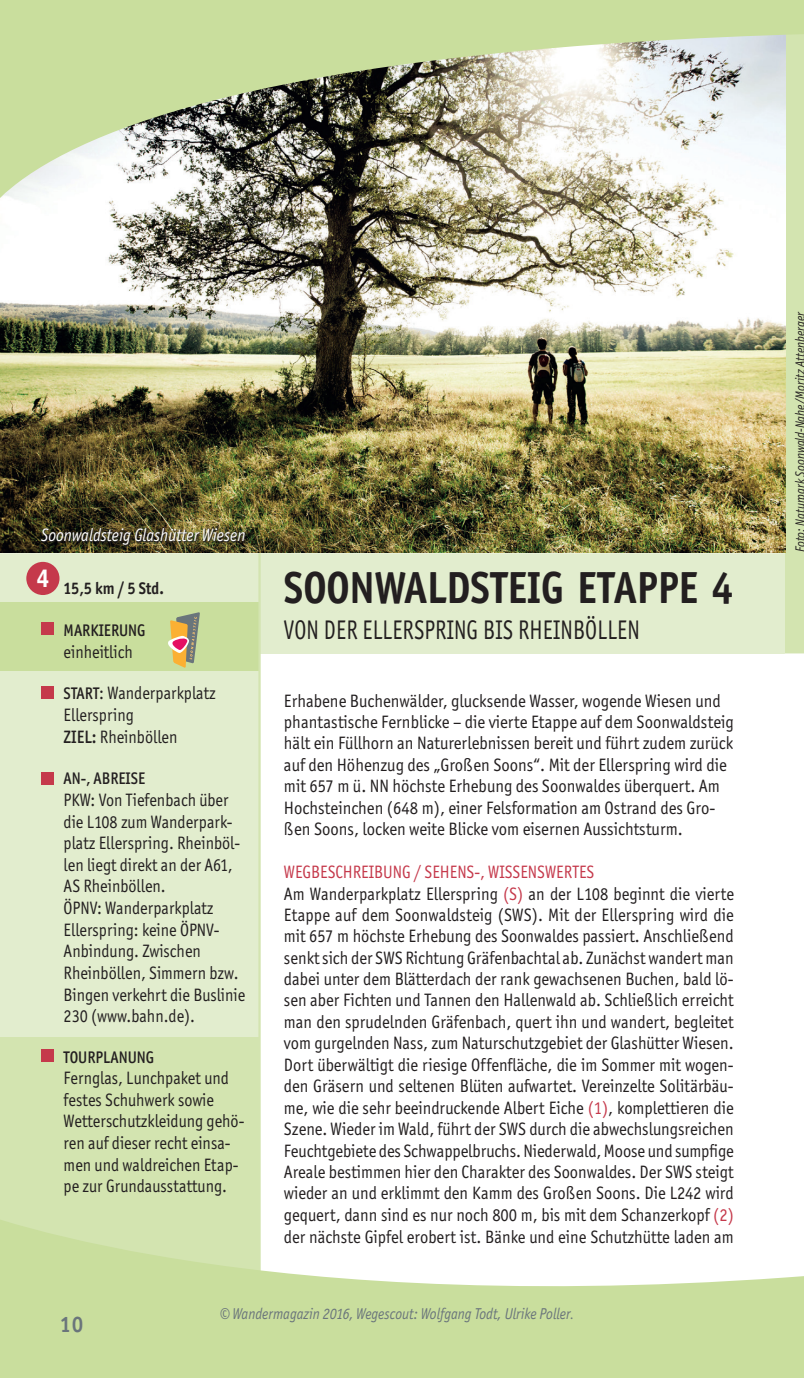
<style>
.page{position:relative;width:804px;height:1378px;background:#fff}
.page>*{position:absolute;margin:0;border:0;box-sizing:border-box;transform-origin:0 0}
.t1{font:700 45px "Officina Sans ITC Std";color:#231f20;scale:.9 1}
.t2{font:27px "Officina Sans ITC Std";letter-spacing:.01em;color:#231f20;scale:.8 1}
.t3{font:700 24.75px "Helvetica";color:#fff;scale:.9 1}
.t4{font:700 22.5px "Officina Sans ITC Std";color:#6a757b;scale:.9 1}
.t5{font:18px/21.4px "Officina Sans ITC Std";color:#231f20;scale:.92 1}
.t6{font:18px/21.6px "Officina Sans ITC Std";color:#231f20;scale:.9 1}
.t7{font:18px/21.4px "Officina Sans ITC Std";color:#231f20;scale:.93 1}
.t8{font:italic 18px "Officina Sans ITC Std";color:#fff;scale:.9 1}
.t9{font:500 16.88px "Officina Sans ITC Std";color:#231f20;scale:.9 1}
.t10{font:700 16.88px "Officina Sans ITC Std";letter-spacing:-.01em;color:#231f20;scale:.9 1}
.t11{font:italic 15.75px "Officina Sans ITC Std";color:#6a757b;scale:.9 1}
.t12{font:italic 13.5px "Officina Sans ITC Std";color:#231f20;scale:.9 1}
.s1{font-weight:500;font-size:16.88px}
.s2{font-weight:500}
.s3{color:#c5394b}
.s4{font-style:normal}
.s5{font-size:13.5px}
</style>
<div class="page">
<div style="left:751px;top:2px;width:53px;height:651px;background:#d3e4b0"></div>
<div style="left:0;top:818px;width:258px;height:499px;background:#d3e4b0"></div>
<div style="left:64px;top:551px;width:720px;height:102px;background:#e2edce"></div>
<div style="left:0;top:551px;width:258px;height:485px;background:#e2edce"></div>
<div style="left:0;top:602px;width:258px;height:69px;background:#c9de9d"></div>
<hr style="left:0;top:551px;width:784px;height:2px;background:#fff">
<div style="left:41px;top:622px;width:13px;height:13px;background:#c5394b"></div>
<div style="left:41px;top:686px;width:13px;height:13px;background:#c5394b"></div>
<img style="left:0;top:270px;width:785px;height:282px">
<div style="left:41px;top:1049px;width:13px;height:13px;background:#c5394b"></div>
<hr style="left:258px;top:553px;width:3px;height:735px;background:#d3e4b0">
<div style="left:26px;top:562px;width:33px;height:33px;background:#c5394b;border-radius:50%"></div>
<svg style="left:0;top:1200px;width:804px;height:178px;fill:#c9de9d"></svg>
<img style="left:0;top:0;width:804px;height:270px">
<div style="left:41px;top:772px;width:13px;height:12px;background:#c5394b"></div>
<svg style="left:168px;top:612px;width:32px;height:56px"></svg>
<svg style="left:41px;top:528px;width:205px;height:18px;background:#423c22"></svg>
<p class="t8" style="left:41px;top:525px;width:228px">Soonwaldsteig Glashütter Wiesen</p>
<h3 class="t3" style="left:37px;top:558px;width:15px">4</h3>
<p class="t10" style="left:64px;top:578px;width:113px">15,5 km / 5 Std.</p>
<p class="t9" style="left:64px;top:620px;width:92px">MARKIERUNG</p>
<p class="t6" style="left:64px;top:640px;width:78px">einheitlich</p>
<p class="t6" style="left:64px;top:682px;width:170px"><span class="s1">START</span>: Wanderparkplatz<br>Ellerspring<br><span class="s2">ZIEL:</span> Rheinböllen</p>
<p class="t9" style="left:64px;top:769px;width:92px">AN-, ABREISE</p>
<p class="t6" style="left:64px;top:789px;width:203px">PKW: Von Tiefenbach über die L108 zum Wanderpark&shy;platz Ellerspring. Rheinböl&shy;len liegt direkt an der A61,<br>AS Rheinböllen.<br>ÖPNV: Wanderparkplatz<br>Ellerspring: keine ÖPNV-<br>Anbindung. Zwischen<br>Rheinböllen, Simmern bzw.<br>Bingen verkehrt die Buslinie<br>230 (www.bahn.de).</p>
<p class="t9" style="left:64px;top:1047px;width:102px">TOURPLANUNG</p>
<p class="t6" style="left:64px;top:1067px;width:202px">Fernglas, Lunchpaket und festes Schuhwerk sowie<br>Wetterschutzkleidung gehö&shy;ren auf dieser recht einsa&shy;men und waldreichen Etap&shy;pe zur Grundausstattung.</p>
<h1 class="t1" style="left:284px;top:559px;width:501px">SOONWALDSTEIG ETAPPE 4</h1>
<h2 class="t2" style="left:284px;top:614px;width:446px">VON DER ELLERSPRING BIS RHEINBÖLLEN</h2>
<p class="t7" style="left:284px;top:690px;width:485px">Erhabene Buchenwälder, glucksende Wasser, wogende Wiesen und phantastische Fernblicke – die vierte Etappe auf dem Soonwaldsteig hält ein Füllhorn an Naturerlebnissen bereit und führt zudem zurück auf den Höhenzug des „Großen Soons“. Mit der Ellerspring wird die mit 657 m ü. NN höchste Erhebung des Soonwaldes überquert. Am Hochsteinchen (648 m), einer Felsformation am Ostrand des Gro&shy;ßen Soons, locken weite Blicke vom eisernen Aussichtsturm.</p>
<p class="t5" style="left:284px;top:861px;width:490px"><span class="s3">WEGBESCHREIBUNG / SEHENS-, WISSENSWERTES<br></span>Am Wanderparkplatz Ellerspring <span class="s3">(S)</span> an der L108 beginnt die vierte Etappe auf dem Soonwaldsteig (SWS). Mit der Ellerspring wird die mit 657 m höchste Erhebung des Soonwaldes passiert. Anschließend senkt sich der SWS Richtung Gräfenbachtal ab. Zunächst wandert man dabei unter dem Blätterdach der rank gewachsenen Buchen, bald lö&shy;sen aber Fichten und Tannen den Hallenwald ab. Schließlich erreicht man den sprudelnden Gräfenbach, quert ihn und wandert, begleitet vom gurgelnden Nass, zum Naturschutzgebiet der Glashütter Wiesen.<br>Dort überwältigt die riesige Offenfläche, die im Sommer mit wogen&shy;den Gräsern und seltenen Blüten aufwartet. Vereinzelte Solitärbäu&shy;me, wie die sehr beeindruckende Albert Eiche <span class="s3">(1)</span>, komplettieren die Szene. Wieder im Wald, führt der SWS durch die abwechslungsreichen Feuchtgebiete des Schwappelbruchs. Niederwald, Moose und sumpfige Areale bestimmen hier den Charakter des Soonwaldes. Der SWS steigt wieder an und erklimmt den Kamm des Großen Soons. Die L242 wird gequert, dann sind es nur noch 800 m, bis mit dem Schanzerkopf <span class="s3">(2) </span>der nächste Gipfel erobert ist. Bänke und eine Schutzhütte laden am</p>
<p class="t4" style="left:60px;top:1310px;width:27px">10</p>
<p class="t11" style="left:220px;top:1305px;width:395px"><span class="s4">©</span> Wandermagazin 2016, Wegescout: Wolfgang Todt, Ulrike Poller<span class="s5">.</span></p>
<p class="t12" style="left:792px;top:552px;width:269px;rotate:-90deg">Foto: Naturpark Soonwald-Nahe/Moritz Attenberger</p>
</div>
